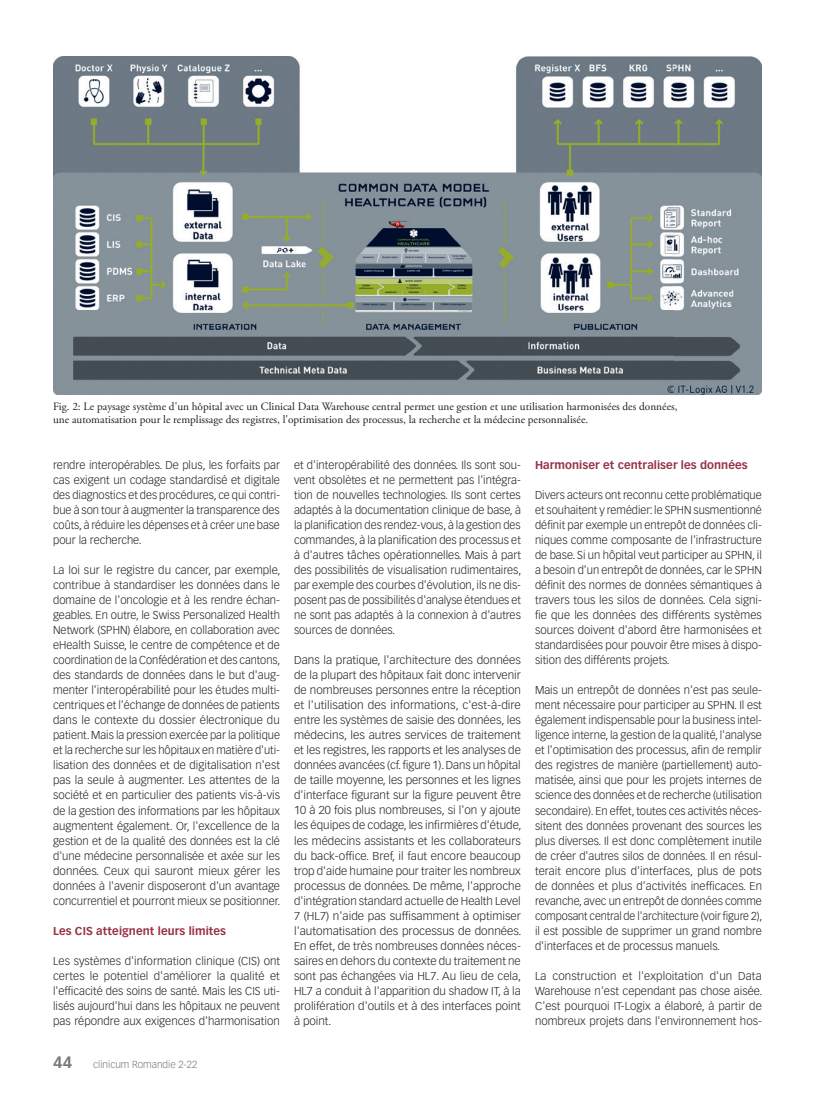
<style>
.page{position:relative;width:815px;height:1099px;background:#fff}
.page>*{position:absolute;margin:0;border:0;box-sizing:border-box;transform-origin:0 0}
.t1{font:300 11.25px/15px "Vectora LT Std";color:#231f20;text-align:justify}
.t2{font:300 11.25px/15px "Vectora LT Std";color:#231f20;text-align:justify;scale:1.04 1}
.t3{font:11.25px/13.5px "Adobe Garamond Pro";color:#231f20}
.t4{font:700 11.25px "Vectora LT Std";letter-spacing:.005em;color:#983249}
.t5{font:300 10px "Vectora LT Std";color:#76787b}
.s1{font-weight:700;font-size:16.25px}
</style>
<div class="page">
<img style="left:53px;top:56px;width:709px;height:339px">
<p class="t3" style="left:53px;top:400px;width:626px">Fig. 2: Le paysage système d'un hôpital avec un Clinical Data Warehouse central permet une gestion et une utilisation harmonisées des données, une automatisation pour le remplissage des registres, l'optimisation des processus, la recherche et la médecine personnalisée.</p>
<p class="t1" style="left:53px;top:458px;width:228px">rendre interopérables. De plus, les forfaits par cas exigent un codage standardisé et digitale des diagnostics et des procédures, ce qui contri&shy;bue à son tour à augmenter la transparence des coûts, à réduire les dépenses et à créer une base pour la recherche.</p>
<p class="t1" style="left:53px;top:563px;width:229px">La loi sur le registre du cancer, par exemple, contribue à standardiser les données dans le domaine de l'oncologie et à les rendre échan&shy;geables. En outre, le Swiss Personalized Health Network (SPHN) élabore, en collaboration avec eHealth Suisse, le centre de compétence et de coordination de la Confédération et des cantons, des standards de données dans le but d'aug&shy;menter l'interopérabilité pour les études multi&shy;centriques et l'échange de données de patients dans le contexte du dossier électronique du patient. Mais la pression exercée par la politique et la recherche sur les hôpitaux en matière d'uti&shy;lisation des données et de digitalisation n'est pas la seule à augmenter. Les attentes de la société et en particulier des patients vis-à-vis de la gestion des informations par les hôpitaux augmentent également. Or, l'excellence de la gestion et de la qualité des données est la clé d'une médecine personnalisée et axée sur les données. Ceux qui sauront mieux gérer les données à l'avenir disposeront d'un avantage concurrentiel et pourront mieux se positionner.</p>
<p class="t4" style="left:53px;top:923px;width:174px">Les CIS atteignent leurs limites</p>
<p class="t1" style="left:53px;top:953px;width:228px">Les systèmes d'information clinique (CIS) ont certes le potentiel d'améliorer la qualité et l'efficacité des soins de santé. Mais les CIS uti&shy;lisés aujourd'hui dans les hôpitaux ne peuvent pas répondre aux exigences d'harmonisation</p>
<p class="t5" style="left:53px;top:1058px;width:146px"><span class="s1">44</span> clinicum Romandie 2-22</p>
<p class="t1" style="left:294px;top:458px;width:229px">et d'interopérabilité des données. Ils sont sou&shy;vent obsolètes et ne permettent pas l'intégra&shy;tion de nouvelles technologies. Ils sont certes adaptés à la documentation clinique de base, à la planification des rendez-vous, à la gestion des commandes, à la planification des processus et à d'autres tâches opérationnelles. Mais à part des possibilités de visualisation rudimentaires, par exemple des courbes d'évolution, ils ne dis&shy;posent pas de possibilités d'analyse étendues et ne sont pas adaptés à la connexion à d'autres sources de données.</p>
<p class="t2" style="left:294px;top:653px;width:220px">Dans la pratique, l'architecture des données de la plupart des hôpitaux fait donc intervenir de nombreuses personnes entre la réception et l'utilisation des informations, c'est-à-dire entre les systèmes de saisie des données, les médecins, les autres services de traitement et les registres, les rapports et les analyses de données avancées (cf. figure 1). Dans un hôpital de taille moyenne, les personnes et les lignes d'interface figurant sur la figure peuvent être 10 à 20 fois plus nombreuses, si l'on y ajoute les équipes de codage, les infirmières d'étude, les médecins assistants et les collaborateurs du back-office. Bref, il faut encore beaucoup trop d'aide humaine pour traiter les nombreux processus de données. De même, l'approche d'intégration standard actuelle de Health Level 7 (HL7) n'aide pas suffisamment à optimiser l'automatisation des processus de données.<br>En effet, de très nombreuses données néces&shy;saires en dehors du contexte du traitement ne sont pas échangées via HL7. Au lieu de cela, HL7 a conduit à l'apparition du shadow IT, à la prolifération d'outils et à des interfaces point à point.</p>
<p class="t4" style="left:535px;top:458px;width:214px">Harmoniser et centraliser les données</p>
<p class="t1" style="left:535px;top:488px;width:228px">Divers acteurs ont reconnu cette problématique et souhaitent y remédier: le SPHN susmentionné définit par exemple un entrepôt de données cli&shy;niques comme composante de l'infrastructure de base. Si un hôpital veut participer au SPHN, il a besoin d'un entrepôt de données, car le SPHN définit des normes de données sémantiques à travers tous les silos de données. Cela signi&shy;fie que les données des différents systèmes sources doivent d'abord être harmonisées et standardisées pour pouvoir être mises à dispo&shy;sition des différents projets.</p>
<p class="t1" style="left:535px;top:683px;width:229px">Mais un entrepôt de données n'est pas seule&shy;ment nécessaire pour participer au SPHN. Il est également indispensable pour la business intel&shy;ligence interne, la gestion de la qualité, l'analyse et l'optimisation des processus, afin de remplir des registres de manière (partiellement) auto&shy;matisée, ainsi que pour les projets internes de science des données et de recherche (utilisation secondaire). En effet, toutes ces activités néces&shy;sitent des données provenant des sources les plus diverses. Il est donc complètement inutile de créer d'autres silos de données. Il en résul&shy;terait encore plus d'interfaces, plus de pots de données et plus d'activités inefficaces. En revanche, avec un entrepôt de données comme composant central de l'architecture (voir figure 2), il est possible de supprimer un grand nombre d'interfaces et de processus manuels.</p>
<p class="t1" style="left:535px;top:968px;width:229px">La construction et l'exploitation d'un Data Warehouse n'est cependant pas chose aisée.<br>C'est pourquoi IT-Logix a élaboré, à partir de nombreux projets dans l'environnement hos-</p>
</div>
